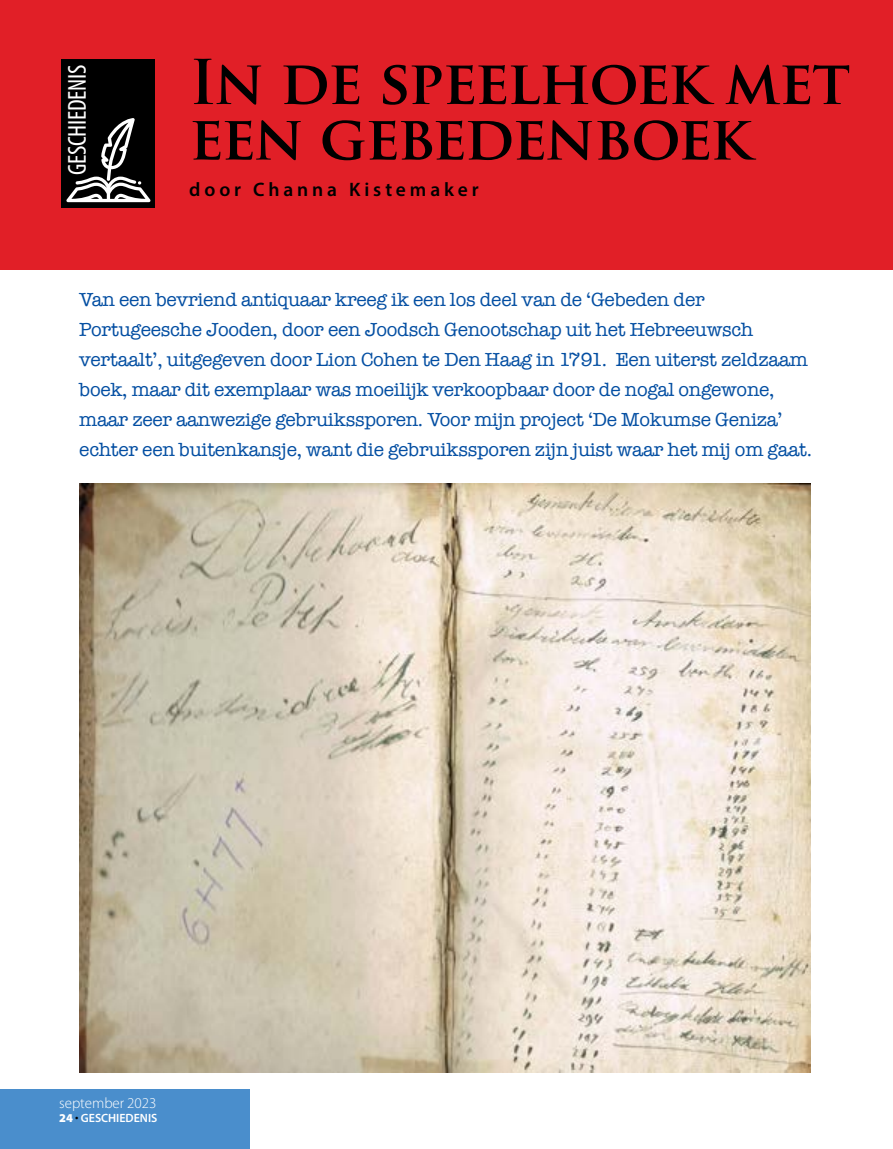
<style>
.page{position:relative;width:893px;height:1149px;background:#fff}
.page>*{position:absolute;margin:0;border:0;box-sizing:border-box;transform-origin:0 0}
.t1{font:700 60px/55.5px "Trajan Pro";letter-spacing:-.04em;color:#000}
.t2{font:condensed 26.1px "Myriad Pro";letter-spacing:-.01em;color:#fff}
.t3{font:19.5px/30px "American Typewriter";letter-spacing:-.015em;color:#034ea2}
.t4{font:600 19.5px "Myriad Pro";letter-spacing:.2em;color:#000}
.t5{font:300 15px "Myriad Pro";color:#fff}
.t6{font:600 12px "Myriad Pro";color:#fff}
.s1{font-weight:900}
.s2{font-weight:900;color:#000}
</style>
<div class="page">
<div style="left:0;top:0;width:893px;height:269px;background:#e11f27"></div>
<div style="left:62px;top:59px;width:93px;height:149px;background:#000"></div>
<svg style="left:66px;top:118px;width:85px;height:84px"></svg>
<img style="left:79px;top:483px;width:732px;height:588px">
<div style="left:0;top:1089px;width:249px;height:59px;background:#4a8ecc"></div>
<h2 class="t2" style="left:62px;top:175px;width:112px;rotate:-90deg">GESCHIEDENIS</h2>
<h1 class="t1" style="left:189px;top:55px;width:663px">In de speelhoek met een gebedenboek</h1>
<p class="t4" style="left:189px;top:177px;width:291px">door Channa Kistemaker</p>
<p class="t3" style="left:79px;top:283px;width:734px">Van een bevriend antiquaar kreeg ik een los deel van de ‘Gebeden der Portugeesche Jooden, door een Joodsch Genootschap uit het Hebreeuwsch vertaalt’, uitgegeven door Lion Cohen te Den Haag in 1791. Een uiterst zeldzaam boek, maar dit exemplaar was moeilijk verkoopbaar door de nogal ongewone, maar zeer aanwezige gebruikssporen. Voor mijn project ‘De Mokumse Geniza’ echter een buitenkansje, want die gebruikssporen zijn juist waar het mij om gaat.</p>
<p class="t5" style="left:59px;top:1093px;width:99px">september 2023</p>
<p class="t6" style="left:59px;top:1109px;width:100px"><span class="s1">24</span> <span class="s2">·</span> GESCHIEDENIS</p>
</div>
